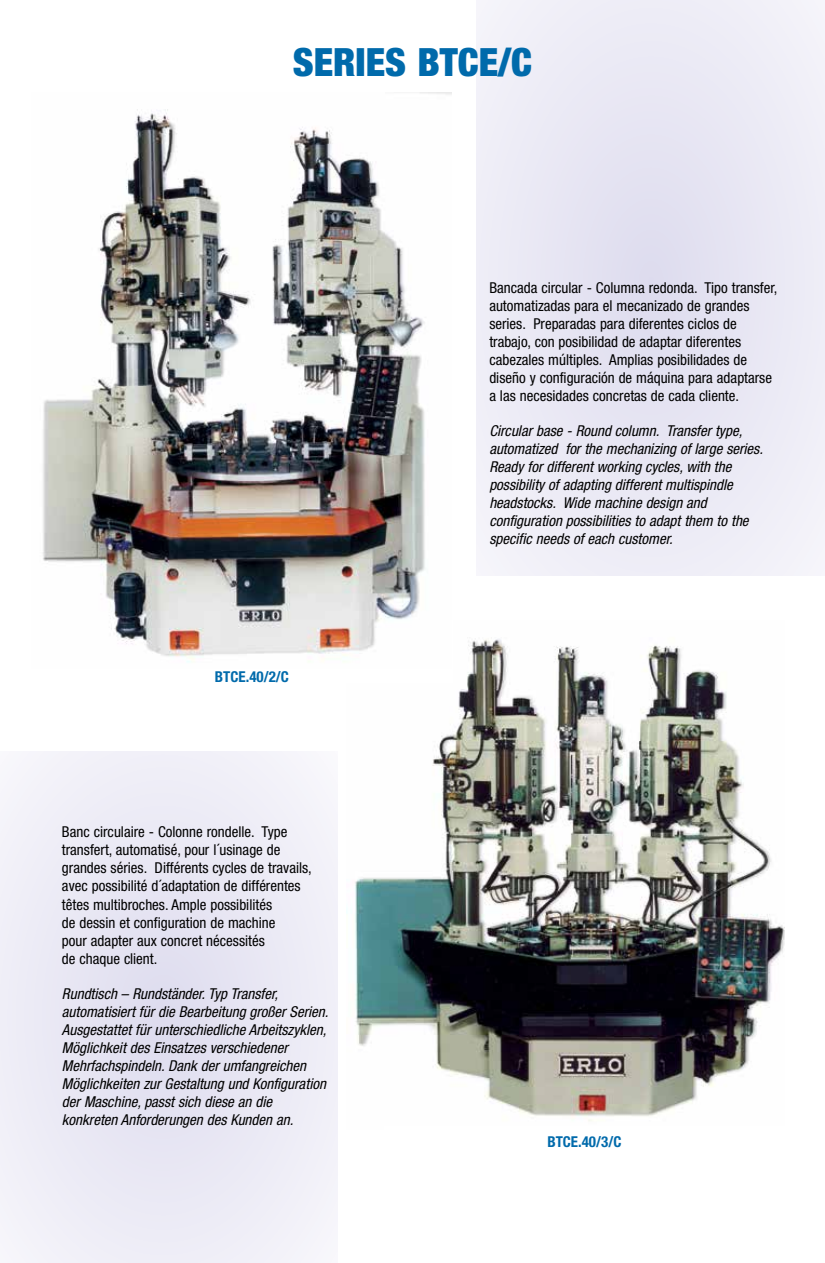
<style>
.page{position:relative;width:825px;height:1263px;background:#fff}
.page>*{position:absolute;margin:0;border:0;box-sizing:border-box;transform-origin:0 0}
.t1{font:900 condensed 39px "Helvetica Neue";color:#006aab}
.t2{font:italic condensed 15px/18px "Helvetica Neue";color:#000}
.t3{font:condensed 15px/18px "Helvetica Neue";color:#000}
.t4{font:700 condensed 15px "Helvetica Neue";color:#006aab}
</style>
<div class="page">
<div style="left:476px;top:0;width:349px;height:576px;background:#ebeaf5"></div>
<img style="left:355px;top:639px;width:430px;height:482px">
<div style="left:0;top:751px;width:337px;height:512px;background:#ecebf5"></div>
<div style="left:31px;top:79px;width:422px;height:603px;background:#fff"></div>
<img style="left:43px;top:92px;width:409px;height:571px">
<h1 class="t1" style="left:293px;top:38px;width:239px">SERIES BTCE/C</h1>
<p class="t4" style="left:215px;top:667px;width:76px">BTCE.40/2/C</p>
<p class="t3" style="left:62px;top:823px;width:251px">Banc circulaire - Colonne rondelle. Type transfert, automatisé, pour l´usinage de grandes séries. Différents cycles de travails, avec possibilité d´adaptation de différentes têtes multibroches. Ample possibilités<br>de dessin et configuration de machine<br>pour adapter aux concret nécessités<br>de chaque client.</p>
<p class="t2" style="left:62px;top:984px;width:268px">Rundtisch – Rundständer. Typ Transfer, automatisiert für die Bearbeitung großer Serien.<br>Ausgestattet für unterschiedliche Arbeitszyklen, Möglichkeit des Einsatzes verschiedener Mehrfachspindeln. Dank der umfangreichen Möglichkeiten zur Gestaltung und Konfiguration der Maschine, passt sich diese an die konkreten Anforderungen des Kunden an.</p>
<p class="t3" style="left:489px;top:279px;width:289px">Bancada circular - Columna redonda. Tipo transfer, automatizadas para el mecanizado de grandes series. Preparadas para diferentes ciclos de trabajo, con posibilidad de adaptar diferentes cabezales múltiples. Amplias posibilidades de diseño y configuración de máquina para adaptarse a las necesidades concretas de cada cliente.</p>
<p class="t2" style="left:489px;top:422px;width:275px">Circular base - Round column. Transfer type, automatized for the mechanizing of large series.<br>Ready for different working cycles, with the possibility of adapting different multispindle headstocks. Wide machine design and configuration possibilities to adapt them to the specific needs of each customer.</p>
<p class="t4" style="left:547px;top:1133px;width:76px">BTCE.40/3/C</p>
</div>
